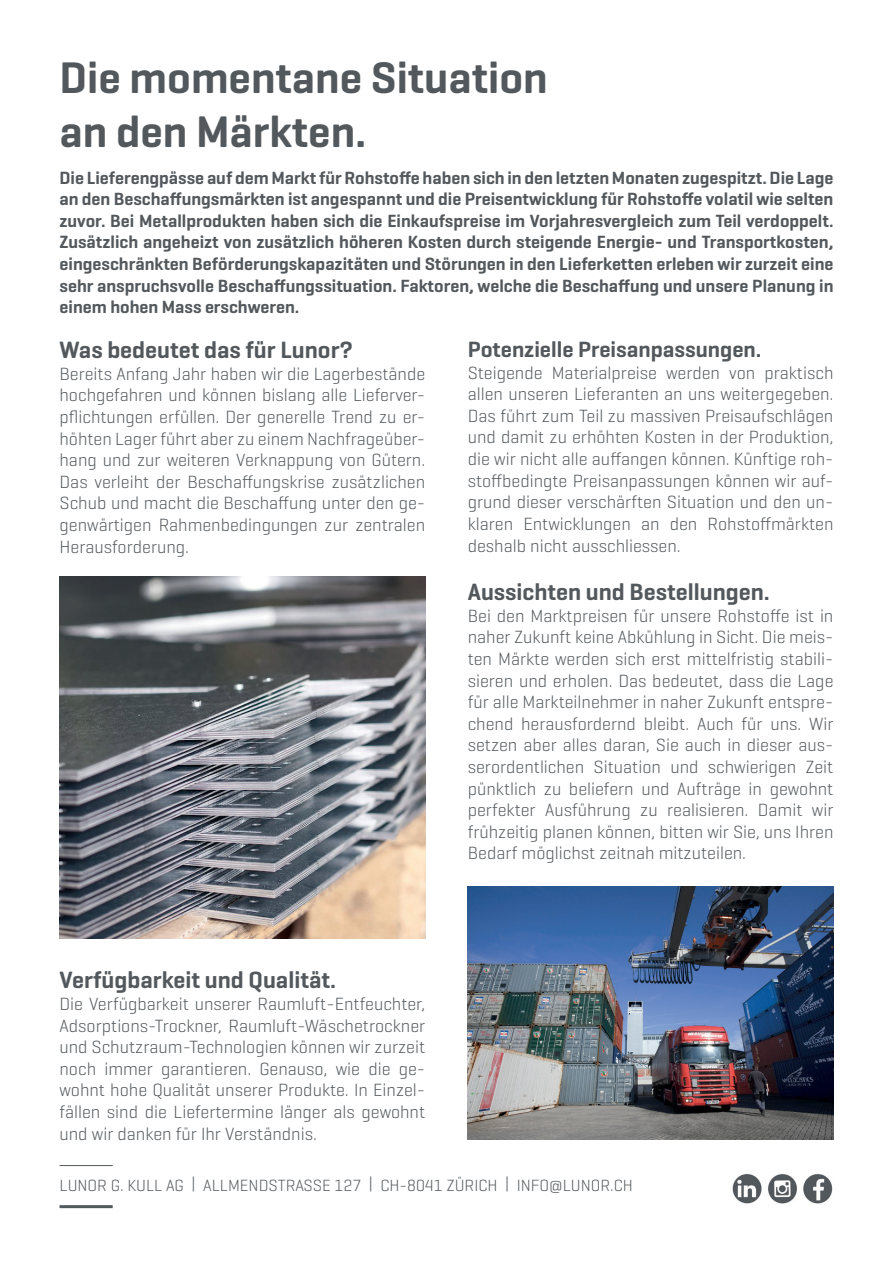
<style>
.page{position:relative;width:893px;height:1263px;background:#fff}
.page>*{position:absolute;margin:0;border:0;box-sizing:border-box;transform-origin:0 0}
.t1{font:600 45px/54px "Geogrotesque";color:#53585c}
.t2{font:600 24px "Geogrotesque";color:#53585c}
.t3{font:600 22.5px "Geogrotesque";color:#53585c}
.t4{font:300 18px/21.6px "Geogrotesque";color:#53585c;text-align:justify}
.t5{font:600 18px/21.6px "Geogrotesque";color:#53585c;text-align:justify}
.t6{font:300 16.5px "Geogrotesque";color:#53585c}
</style>
<div class="page">
<img style="left:468px;top:886px;width:365px;height:254px">
<img style="left:60px;top:576px;width:365px;height:362px">
<hr style="left:60px;top:1165px;width:53px;height:1px;background:#53585c">
<hr style="left:60px;top:1205px;width:53px;height:3px;background:#53585c">
<img style="left:732px;top:1173px;width:101px;height:31px">
<h1 class="t1" style="left:60px;top:50px;width:490px">Die momentane Situation an den Märkten.</h1>
<p class="t5" style="left:60px;top:166px;width:775px">Die Lieferengpässe auf dem Markt für Rohstoffe haben sich in den letzten Monaten zugespitzt. Die Lage an den Beschaffungsmärkten ist angespannt und die Preisentwicklung für Rohstoffe volatil wie selten zuvor. Bei Metallprodukten haben sich die Einkaufspreise im Vorjahresvergleich zum Teil verdoppelt.<br>Zusätzlich angeheizt von zusätzlich höheren Kosten durch steigende Energie- und Transportkosten, eingeschränkten Beförderungskapazitäten und Störungen in den Lieferketten erleben wir zurzeit eine sehr anspruchsvolle Beschaffungssituation. Faktoren, welche die Beschaffung und unsere Planung in einem hohen Mass erschweren.</p>
<h2 class="t2" style="left:60px;top:335px;width:295px">Was bedeutet das für Lunor?</h2>
<p class="t4" style="left:60px;top:362px;width:367px">Bereits Anfang Jahr haben wir die Lagerbestände hochgefahren und können bislang alle Lieferver&shy;pflichtungen erfüllen. Der generelle Trend zu er&shy;höhten Lager führt aber zu einem Nachfrageüber&shy;hang und zur weiteren Verknappung von Gütern.<br>Das verleiht der Beschaffungskrise zusätzlichen Schub und macht die Beschaffung unter den ge&shy;genwärtigen Rahmenbedingungen zur zentralen Herausforderung.</p>
<p class="t3" style="left:468px;top:335px;width:295px">Potenzielle Preisanpassungen.</p>
<p class="t4" style="left:468px;top:361px;width:367px">Steigende Materialpreise werden von praktisch allen unseren Lieferanten an uns weitergegeben.<br>Das führt zum Teil zu massiven Preisaufschlägen und damit zu erhöhten Kosten in der Produktion, die wir nicht alle auffangen können. Künftige roh&shy;stoffbedingte Preisanpassungen können wir auf&shy;grund dieser verschärften Situation und den un&shy;klaren Entwicklungen an den Rohstoffmärkten deshalb nicht ausschliessen.</p>
<h2 class="t2" style="left:468px;top:577px;width:304px">Aussichten und Bestellungen.</h2>
<p class="t4" style="left:468px;top:604px;width:367px">Bei den Marktpreisen für unsere Rohstoffe ist in naher Zukunft keine Abkühlung in Sicht. Die meis&shy;ten Märkte werden sich erst mittelfristig stabili&shy;sieren und erholen. Das bedeutet, dass die Lage für alle Markteilnehmer in naher Zukunft entspre&shy;chend herausfordernd bleibt. Auch für uns. Wir setzen aber alles daran, Sie auch in dieser aus&shy;serordentlichen Situation und schwierigen Zeit pünktlich zu beliefern und Aufträge in gewohnt perfekter Ausführung zu realisieren. Damit wir frühzeitig planen können, bitten wir Sie, uns Ihren Bedarf möglichst zeitnah mitzuteilen.</p>
<h2 class="t2" style="left:60px;top:965px;width:278px">Verfügbarkeit und Qualität.</h2>
<p class="t4" style="left:60px;top:992px;width:367px">Die Verfügbarkeit unserer Raumluft-Entfeuchter, Adsorptions-Trockner, Raumluft-Wäschetrockner und Schutzraum-Technologien können wir zurzeit noch immer garantieren. Genauso, wie die ge&shy;wohnt hohe Qualität unserer Produkte. In Einzel&shy;fällen sind die Liefertermine länger als gewohnt und wir danken für Ihr Verständnis.</p>
<p class="t6" style="left:60px;top:1175px;width:575px">LUNOR G. KULL AG | ALLMENDSTRASSE 127 | CH-8041 ZÜRICH | INFO@LUNOR.CH</p>
</div>
